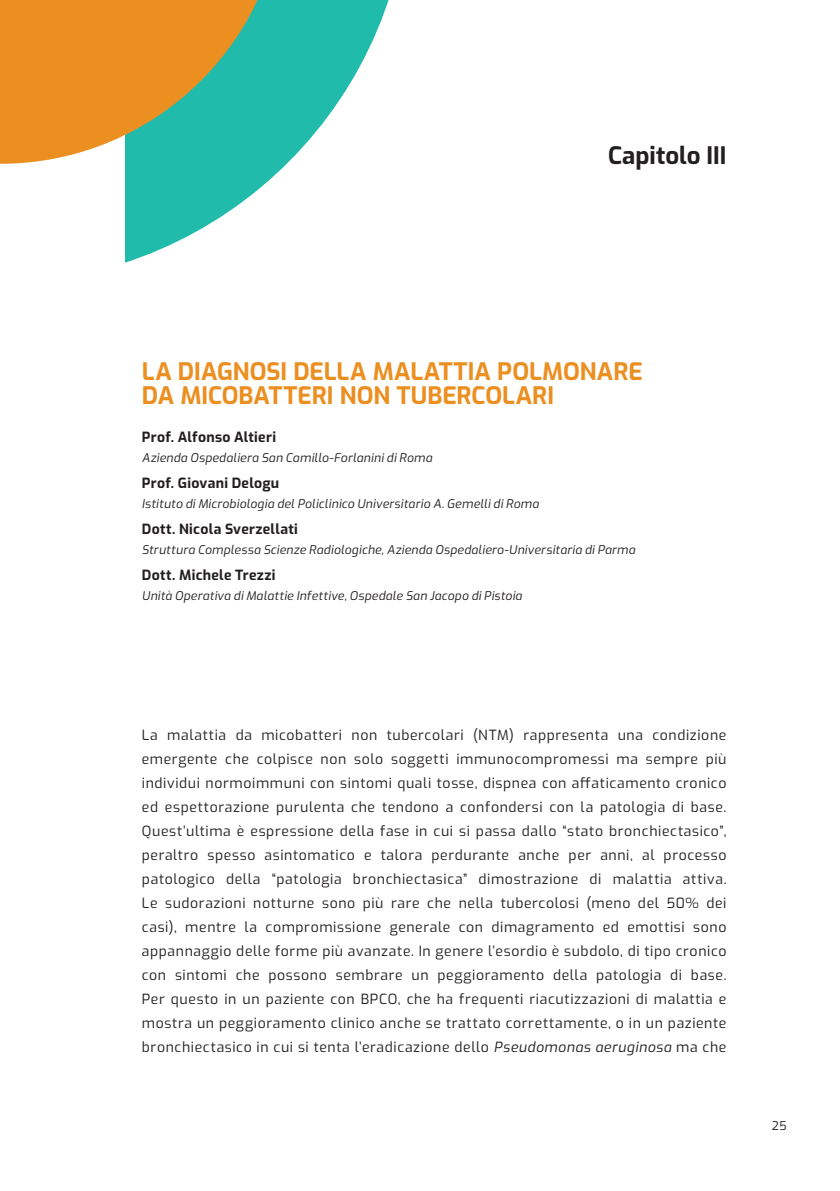
<style>
.page{position:relative;width:840px;height:1191px;background:#fff}
.page>*{position:absolute;margin:0;border:0;box-sizing:border-box;transform-origin:0 0}
.t1{font:700 24px/24px "Exo";color:#ec8f21}
.t2{font:700 24px "Exo";color:#231f20}
.t3{font:14px/24px "Exo";letter-spacing:.045em;color:#231f20;text-align:justify}
.t4{font:700 14px "Exo";letter-spacing:.02em;color:#231f20}
.t5{font:italic 12px "Exo";letter-spacing:.025em;color:#231f20}
.t6{font:12px "Exo";color:#231f20}
.s1{font-style:italic}
</style>
<div class="page">
<svg style="left:125px;top:0;width:264px;height:263px"></svg>
<svg style="left:0;top:0;width:284px;height:164px;background:#aaa053"></svg>
<h1 class="t2" style="left:607px;top:137px;width:120px">Capitolo III</h1>
<h1 class="t1" style="left:142px;top:358px;width:502px">LA DIAGNOSI DELLA MALATTIA POLMONARE<br>DA MICOBATTERI NON TUBERCOLARI</h1>
<p class="t4" style="left:142px;top:426px;width:135px">Prof. Alfonso Altieri</p>
<p class="t5" style="left:142px;top:449px;width:292px">Azienda Ospedaliera San Camillo-Forlanini di Roma</p>
<p class="t4" style="left:142px;top:472px;width:139px">Prof. Giovani Delogu</p>
<p class="t5" style="left:142px;top:495px;width:398px">Istituto di Microbiologia del Policlinico Universitario A. Gemelli di Roma</p>
<p class="t4" style="left:142px;top:518px;width:157px">Dott. Nicola Sverzellati</p>
<p class="t5" style="left:142px;top:541px;width:494px">Struttura Complessa Scienze Radiologiche, Azienda Ospedaliero-Universitaria di Parma</p>
<p class="t4" style="left:142px;top:564px;width:135px">Dott. Michele Trezzi</p>
<p class="t5" style="left:142px;top:587px;width:381px">Unità Operativa di Malattie Infettive, Ospedale San Jacopo di Pistoia</p>
<p class="t3" style="left:142px;top:722px;width:586px">La malattia da micobatteri non tubercolari (NTM) rappresenta una condizione emergente che colpisce non solo soggetti immunocompromessi ma sempre più individui normoimmuni con sintomi quali tosse, dispnea con affaticamento cronico ed espettorazione purulenta che tendono a confondersi con la patologia di base.<br>Quest’ultima è espressione della fase in cui si passa dallo “stato bronchiectasico”, peraltro spesso asintomatico e talora perdurante anche per anni, al processo patologico della “patologia bronchiectasica” dimostrazione di malattia attiva.<br>Le sudorazioni notturne sono più rare che nella tubercolosi (meno del 50% dei casi), mentre la compromissione generale con dimagramento ed emottisi sono appannaggio delle forme più avanzate. In genere l’esordio è subdolo, di tipo cronico con sintomi che possono sembrare un peggioramento della patologia di base.<br>Per questo in un paziente con BPCO, che ha frequenti riacutizzazioni di malattia e mostra un peggioramento clinico anche se trattato correttamente, o in un paziente bronchiectasico in cui si tenta l’eradicazione dello <span class="s1">Pseudomonas aeruginosa</span> ma che</p>
<p class="t6" style="left:771px;top:1116px;width:17px">25</p>
</div>
